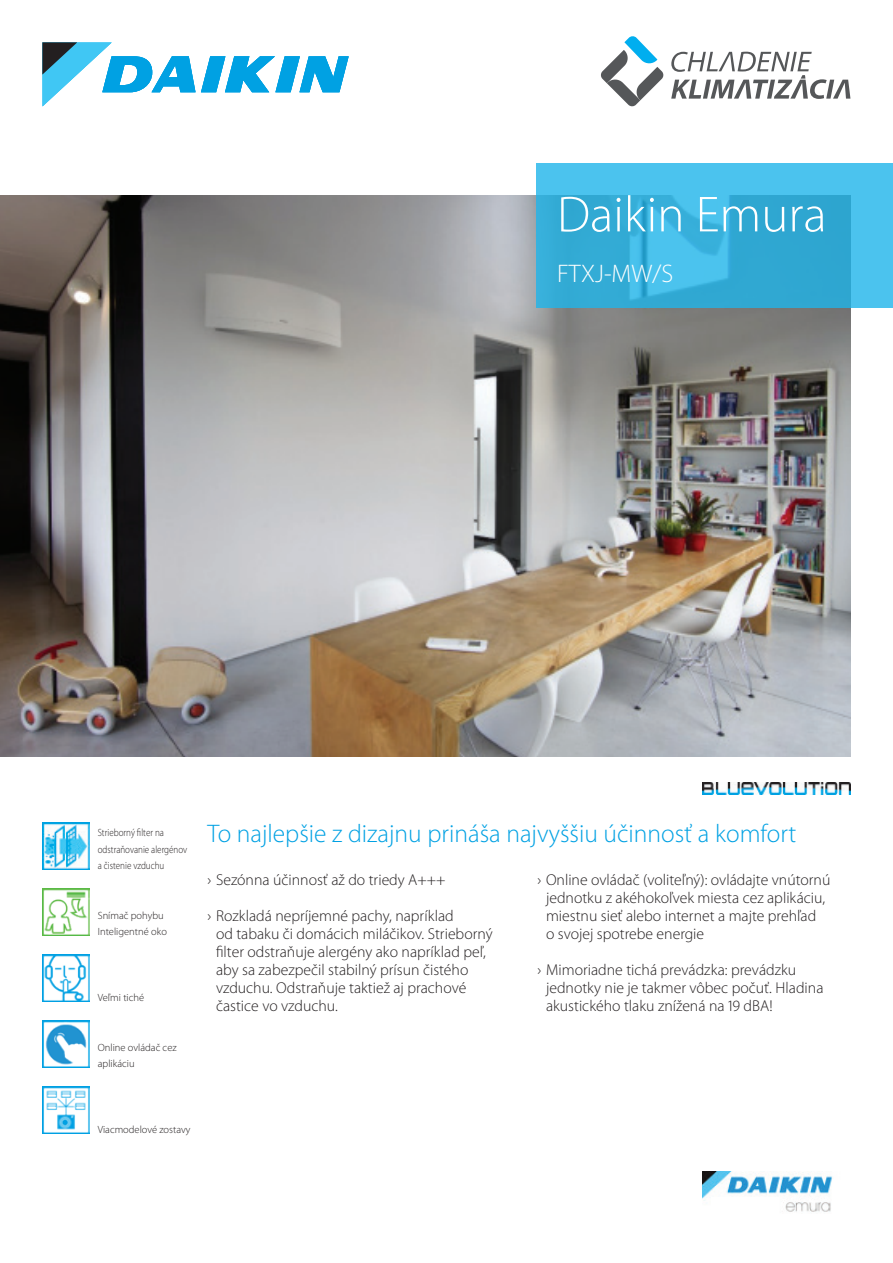
<style>
.page{position:relative;width:893px;height:1263px;background:#fff}
.page>*{position:absolute;margin:0;border:0;box-sizing:border-box;transform-origin:0 0}
.title_body_headline{font:300 51px "Myriad Pro";color:#fff}
.product_subheadline{font:300 25.5px "Myriad Pro";color:#00a1e3}
.headline_product{font:300 25.5px "Myriad Pro";color:#fff}
.t1{font:300 15.75px/18px "Myriad Pro";color:#231f20}
.t2{font:300 10.5px/16.5px "Myriad Pro";color:#231f20}
.t3{font:300 10.5px/16.5px "Myriad Pro";color:#231f20;scale:.86 1}
</style>
<div class="page">
<img style="left:702px;top:1171px;width:130px;height:41px">
<img style="left:702px;top:782px;width:148px;height:13px">
<img style="left:43px;top:1086px;width:46px;height:47px">
<img style="left:43px;top:1020px;width:46px;height:47px">
<img style="left:43px;top:954px;width:46px;height:47px">
<img style="left:43px;top:888px;width:46px;height:47px">
<img style="left:43px;top:822px;width:46px;height:47px">
<img style="left:0;top:196px;width:850px;height:561px">
<svg style="left:601px;top:36px;width:63px;height:71px"></svg>
<svg style="left:671px;top:52px;width:179px;height:47px"></svg>
<svg style="left:43px;top:43px;width:306px;height:63px"></svg>
<svg style="left:536px;top:163px;width:357px;height:145px;background:#3cb4de"></svg>
<p class="title_body_headline" style="left:557px;top:184px;width:271px">Daikin Emura</p>
<p class="headline_product" style="left:557px;top:259px;width:118px">FTXJ-MW/S</p>
<p class="t3" style="left:98px;top:824px;width:106px">Strieborný filter na odstraňovanie alergénov a čistenie vzduchu</p>
<p class="t2" style="left:98px;top:907px;width:71px">Snímač pohybu<br>Inteligentné oko</p>
<p class="t2" style="left:98px;top:989px;width:48px">Veľmi tiché</p>
<p class="t2" style="left:98px;top:1039px;width:80px">Online ovládač cez aplikáciu</p>
<p class="product_subheadline" style="left:207px;top:818px;width:590px">To najlepšie z dizajnu prináša najvyššiu účinnosť a komfort</p>
<p class="t1" style="left:207px;top:871px;width:240px">› Sezónna účinnosť až do triedy A+++</p>
<p class="t1" style="left:216px;top:907px;width:278px;text-indent:-9px">› Rozkladá nepríjemné pachy, napríklad<br>od tabaku či domácich miláčikov. Strieborný filter odstraňuje alergény ako napríklad peľ, aby sa zabezpečil stabilný prísun čistého vzduchu. Odstraňuje taktiež aj prachové častice vo vzduchu.</p>
<p class="t1" style="left:546px;top:871px;width:286px;text-indent:-9px">› Online ovládač (voliteľný): ovládajte vnútornú jednotku z akéhokoľvek miesta cez aplikáciu, miestnu sieť alebo internet a majte prehľad<br>o svojej spotrebe energie</p>
<p class="t1" style="left:546px;top:961px;width:279px;text-indent:-9px">› Mimoriadne tichá prevádzka: prevádzku jednotky nie je takmer vôbec počuť. Hladina akustického tlaku znížená na 19 dBA!</p>
<p class="t2" style="left:98px;top:1121px;width:94px">Viacmodelové zostavy</p>
</div>
